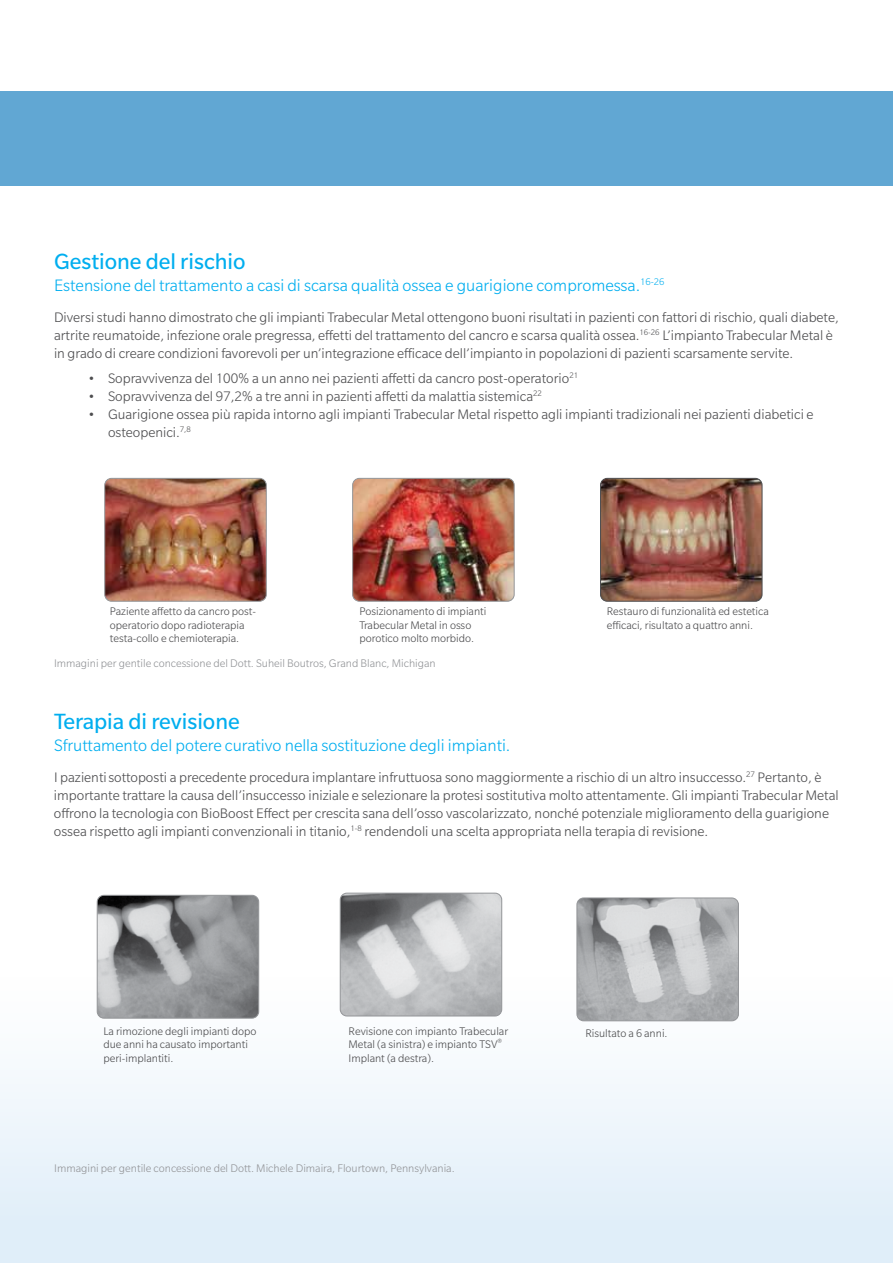
<style>
.page{position:relative;width:893px;height:1263px;background:#fff}
.page>*{position:absolute;margin:0;border:0;box-sizing:border-box;transform-origin:0 0}
.t1{font:24px "Slate Pro";color:#00aeef}
.t2{font:300 18px "Slate Pro";color:#00aeef}
.t3{font:300 15px/18px "Slate Pro";color:#4d4d4f}
.t4{font:300 12px/13.5px "Slate Pro";color:#4d4d4f}
.t5{font:300 12px "Slate Pro";color:#939598}
</style>
<div class="page">
<div style="left:0;top:91px;width:893px;height:95px;background:#61a7d3"></div>
<div style="left:0;top:976px;width:893px;height:287px;background:linear-gradient(to bottom,#fffefe,#ddedf9)"></div>
<img style="left:105px;top:478px;width:161px;height:123px">
<div style="left:105px;top:478px;width:162px;height:123px;border:1px solid #939598;border-radius:7px"></div>
<img style="left:353px;top:478px;width:161px;height:123px">
<div style="left:352px;top:478px;width:162px;height:123px;border:1px solid #939598;border-radius:7px"></div>
<img style="left:600px;top:478px;width:162px;height:123px">
<div style="left:600px;top:478px;width:162px;height:123px;border:1px solid #4d4d4f;border-radius:7px"></div>
<img style="left:97px;top:895px;width:162px;height:123px">
<div style="left:97px;top:895px;width:162px;height:123px;border:1px solid #939598;border-radius:7px"></div>
<img style="left:340px;top:893px;width:162px;height:123px">
<div style="left:340px;top:893px;width:162px;height:123px;border:1px solid #939598;border-radius:7px"></div>
<img style="left:577px;top:898px;width:161px;height:123px">
<div style="left:577px;top:898px;width:162px;height:123px;border:1px solid #939598;border-radius:7px"></div>
<h1 class="t1" style="left:54px;top:249px;width:193px">Gestione del rischio</h1>
<p class="t2" style="left:54px;top:276px;width:612px">Estensione del trattamento a casi di scarsa qualità ossea e guarigione compromessa.<sup>16-26</sup></p>
<p class="t3" style="left:54px;top:308px;width:786px">Diversi studi hanno dimostrato che gli impianti Trabecular Metal ottengono buoni risultati in pazienti con fattori di rischio, quali diabete, artrite reumatoide, infezione orale pregressa, effetti del trattamento del cancro e scarsa qualità ossea.<sup>16-26</sup> L’impianto Trabecular Metal è in grado di creare condizioni favorevoli per un’integrazione efficace dell’impianto in popolazioni di pazienti scarsamente servite.</p>
<p class="t3" style="left:88px;top:369px;width:492px">• Sopravvivenza del 100% a un anno nei pazienti affetti da cancro post-operatorio<sup>21</sup></p>
<p class="t3" style="left:88px;top:387px;width:456px">• Sopravvivenza del 97,2% a tre anni in pazienti affetti da malattia sistemica<sup>22</sup></p>
<p class="t3" style="left:108px;top:405px;width:707px;text-indent:-20px">• Guarigione ossea più rapida intorno agli impianti Trabecular Metal rispetto agli impianti tradizionali nei pazienti diabetici e osteopenici.<sup>7,8</sup></p>
<p class="t4" style="left:110px;top:604px;width:148px">Paziente affetto da cancro post&shy;operatorio dopo radioterapia testa-collo e chemioterapia.</p>
<p class="t4" style="left:359px;top:604px;width:128px">Posizionamento di impianti<br>Trabecular Metal in osso porotico molto morbido.</p>
<p class="t4" style="left:607px;top:604px;width:164px">Restauro di funzionalità ed estetica efficaci, risultato a quattro anni.</p>
<p class="t5" style="left:54px;top:657px;width:383px">Immagini per gentile concessione del Dott. Suheil Boutros, Grand Blanc, Michigan</p>
<h1 class="t1" style="left:54px;top:709px;width:187px">Terapia di revisione</h1>
<p class="t2" style="left:54px;top:736px;width:458px">Sfruttamento del potere curativo nella sostituzione degli impianti.</p>
<p class="t3" style="left:54px;top:768px;width:786px">I pazientisottoposti a precedente procedura implantare infruttuosa sono maggiormente a rischio di un altro insuccesso.<sup>27</sup> Pertanto, è importante trattare la causa dell’insuccesso iniziale e selezionare la protesi sostitutiva molto attentamente. Gli impianti Trabecular Metal offrono la tecnologia con BioBoost Effect per crescita sana dell’osso vascolarizzato, nonché potenziale miglioramento della guarigione ossea rispetto agli impianti convenzionali in titanio,<sup>1-8</sup> rendendoli una scelta appropriata nella terapia di revisione.</p>
<p class="t4" style="left:103px;top:1024px;width:154px">La rimozione degli impianti dopo due anni ha causato importanti peri-implantiti.</p>
<p class="t4" style="left:348px;top:1024px;width:161px">Revisione con impianto Trabecular<br>Metal (a sinistra) e impianto TSV<sup>®<br></sup>Implant (a destra).</p>
<p class="t4" style="left:585px;top:1027px;width:84px">Risultato a 6 anni.</p>
<p class="t5" style="left:54px;top:1161px;width:402px">Immagini per gentile concessione del Dott. Michele Dimaira, Flourtown, Pennsylvania.</p>
</div>
